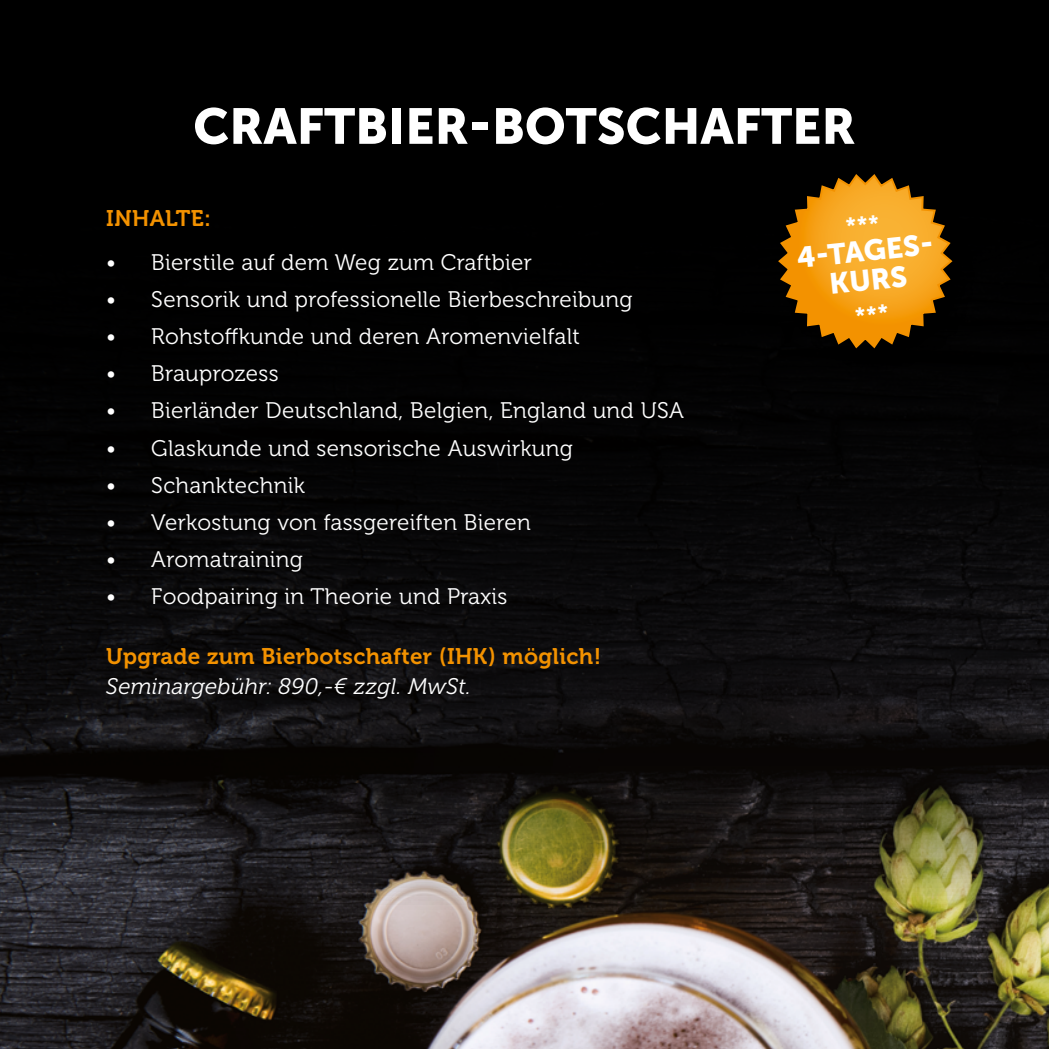
<style>
.page{position:relative;width:1049px;height:1049px;background:#000}
.page>*{position:absolute;margin:0;border:0;box-sizing:border-box;transform-origin:0 0}
.t1{font:50px "Museo Sans 900";color:#fff}
.t2{font:29px/29px "Museo Sans 900";color:#fff;text-align:center}
.t3{font:22.5px "Museo 300";letter-spacing:.015em;color:#fff}
.t4{font:22.5px "Museo 700";letter-spacing:.015em;color:#f39200}
.t5{font:italic 22.5px "Museo 300";letter-spacing:.015em;color:#fff}
</style>
<div class="page">
<img style="left:0;top:349px;width:1049px;height:700px">
<div style="left:783px;top:179px;width:193px;height:193px;background:#000"></div>
<svg style="left:776px;top:174px;width:177px;height:176px"></svg>
<h1 class="t1" style="left:193px;top:98px;width:664px">CRAFTBIER-BOTSCHAFTER</h1>
<p class="t4" style="left:106px;top:206px;width:106px">INHALTE:</p>
<p class="t3" style="left:106px;top:250px;width:427px">• Bierstile auf dem Weg zum Craftbier</p>
<p class="t3" style="left:106px;top:287px;width:528px">• Sensorik und professionelle Bierbeschreibung</p>
<p class="t3" style="left:106px;top:324px;width:475px">• Rohstoffkunde und deren Aromenvielfalt</p>
<p class="t3" style="left:106px;top:361px;width:174px">• Brauprozess</p>
<p class="t3" style="left:106px;top:399px;width:579px">• Bierländer Deutschland, Belgien, England und USA</p>
<p class="t3" style="left:106px;top:436px;width:468px">• Glaskunde und sensorische Auswirkung</p>
<p class="t3" style="left:106px;top:473px;width:200px">• Schanktechnik</p>
<p class="t3" style="left:106px;top:510px;width:426px">• Verkostung von fassgereiften Bieren</p>
<p class="t3" style="left:106px;top:547px;width:198px">• Aromatraining</p>
<p class="t3" style="left:106px;top:584px;width:402px">• Foodpairing in Theorie und Praxis</p>
<p class="t4" style="left:106px;top:644px;width:496px">Upgrade zum Bierbotschafter (IHK) möglich!</p>
<p class="t5" style="left:106px;top:674px;width:366px">Seminargebühr: 890,-€ zzgl. MwSt.</p>
<p class="t2" style="left:795px;top:244px;width:139px;rotate:-6deg">4-TAGES-<br>KURS</p>
</div>
